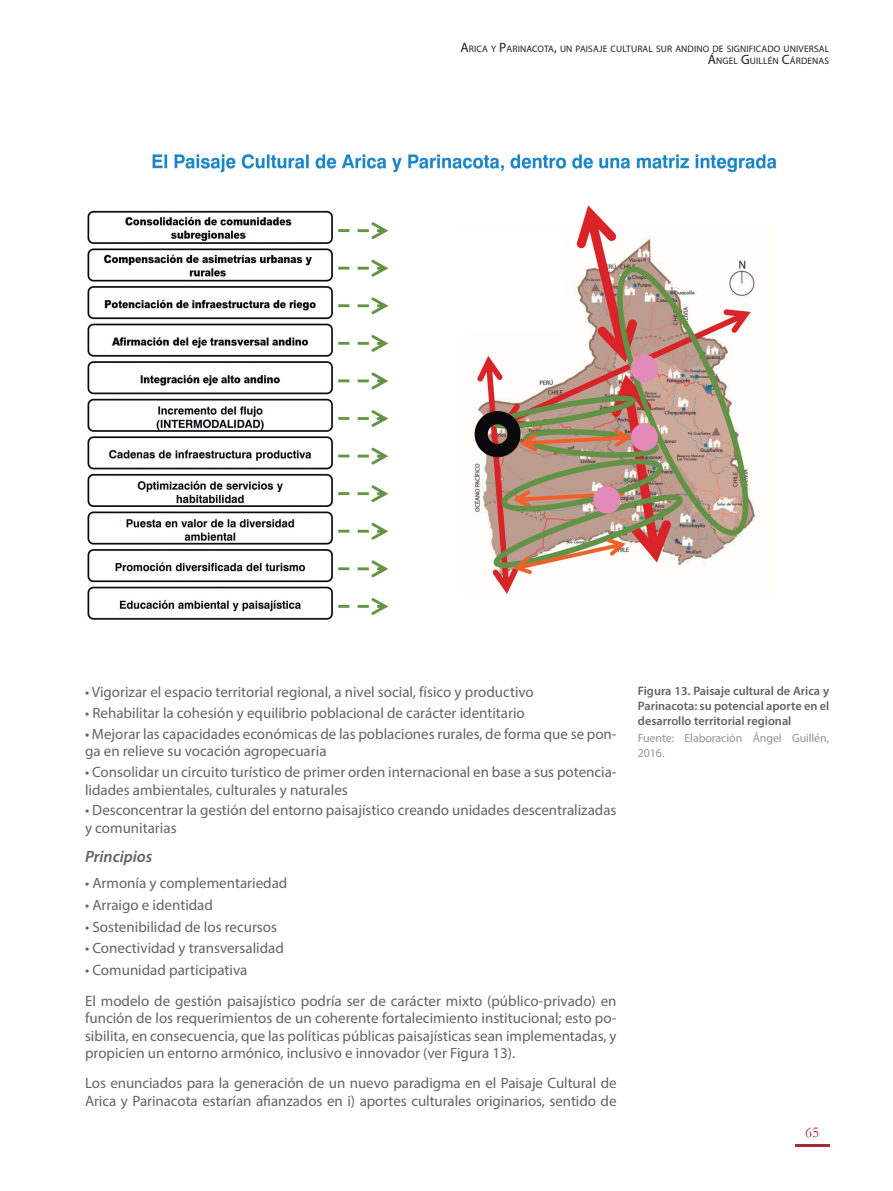
<style>
.page{position:relative;width:893px;height:1191px;background:#fff}
.page>*{position:absolute;margin:0;border:0;box-sizing:border-box;transform-origin:0 0}
.Subtitulo_2{font:italic 600 16.5px "Myriad Pro";color:#636366}
.Texto{font:15px/17.5px "Myriad Pro";color:#636366}
.t1{font:15px "Garamond";color:#a72b30}
.Nombre_Figura{font:600 12.3px/15px "Myriad Pro";color:#636366;text-align:justify}
.fuente_Figura{font:12px/15px "Myriad Pro";letter-spacing:-.01em;color:#939598}
.t2{font:9.45px/12px "Myriad Pro";letter-spacing:.015em;color:#231f20;text-align:right}
.s1{font-size:13.5px}
</style>
<div class="page">
<hr style="left:795px;top:1144px;width:34px;height:2px;background:#a72b30">
<img style="left:87px;top:205px;width:670px;height:415px">
<img style="left:152px;top:154px;width:625px;height:19px">
<p class="t2" style="left:460px;top:42px;width:370px"><span class="s1">A</span>RICA Y <span class="s1">P</span>ARINACOTA<span class="s1">,</span> UN PAISAJE CULTURAL SUR ANDINO DE SIGNIFICADO UNIVERSAL<br><span class="s1">Á</span>NGEL <span class="s1">G</span>UILLÉN <span class="s1">C</span>ÁRDENAS</p>
<p class="Texto" style="left:85px;top:683px;width:450px">• Vigorizar el espacio territorial regional, a nivel social, físico y productivo</p>
<p class="Texto" style="left:85px;top:704px;width:441px">• Rehabilitar la cohesión y equilibrio poblacional de carácter identitario</p>
<p class="Texto" style="left:85px;top:724px;width:533px">• Mejorar las capacidades económicas de las poblaciones rurales, de forma que se pon&shy;ga en relieve su vocación agropecuaria</p>
<p class="Texto" style="left:85px;top:763px;width:533px">• Consolidar un circuito turístico de primer orden internacional en base a sus potencia&shy;lidades ambientales, culturales y naturales</p>
<p class="Texto" style="left:85px;top:801px;width:533px">• Desconcentrar la gestión del entorno paisajístico creando unidades descentralizadas y comunitarias</p>
<p class="Subtitulo_2" style="left:85px;top:846px;width:69px">Principios</p>
<p class="Texto" style="left:85px;top:874px;width:204px">• Armonía y complementariedad</p>
<p class="Texto" style="left:85px;top:895px;width:129px">• Arraigo e identidad</p>
<p class="Texto" style="left:85px;top:917px;width:194px">• Sostenibilidad de los recursos</p>
<p class="Texto" style="left:85px;top:939px;width:200px">• Conectividad y transversalidad</p>
<p class="Texto" style="left:85px;top:961px;width:164px">• Comunidad participativa</p>
<p class="Texto" style="left:85px;top:991px;width:533px;text-align:justify">El modelo de gestión paisajístico podría ser de carácter mixto (público-privado) en función de los requerimientos de un coherente fortalecimiento institucional; esto po&shy;sibilita, en consecuencia, que las políticas públicas paisajísticas sean implementadas, y propicien un entorno armónico, inclusivo e innovador (ver Figura 13).</p>
<p class="Texto" style="left:85px;top:1074px;width:533px">Los enunciados para la generación de un nuevo paradigma en el Paisaje Cultural de<br>Arica y Parinacota estarían afianzados en i) aportes culturales originarios, sentido de</p>
<p class="Nombre_Figura" style="left:638px;top:683px;width:193px">Figura 13. Paisaje cultural de Arica y Parinacota: su potencial aporte en el desarrollo territorial regional</p>
<p class="fuente_Figura" style="left:638px;top:730px;width:193px">Fuente: Elaboración Ángel Guillén,<br>2016.</p>
<p class="t1" style="left:805px;top:1122px;width:16px">65</p>
</div>
